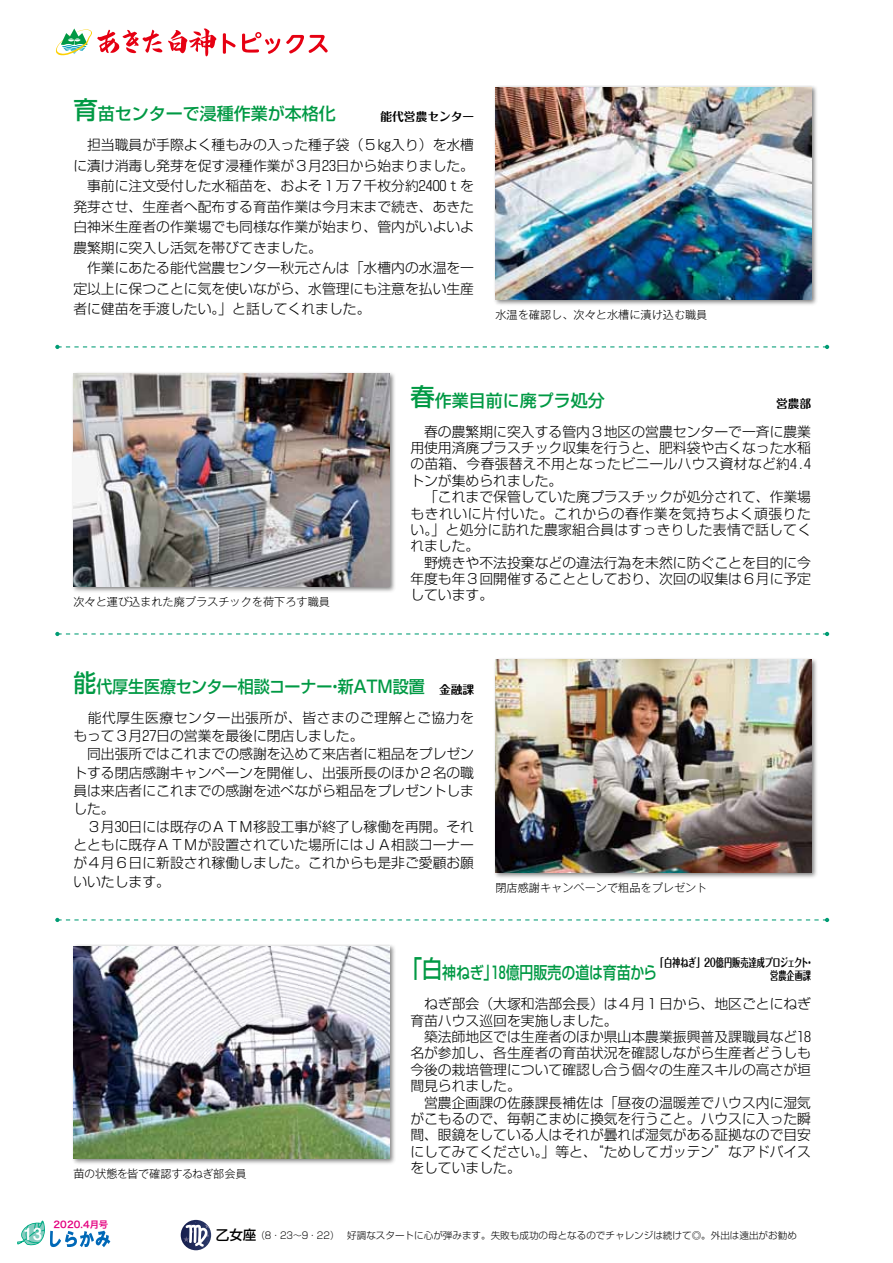
<style>
.page{position:relative;width:893px;height:1263px;background:#fff}
.page>*{position:absolute;margin:0;border:0;box-sizing:border-box;transform-origin:0 0}
.t1{font:500 16.95px "Shin Go Pr 6 N";color:#094}
.t2{font:500 16.95px "Shin Go Pr 6 N";letter-spacing:-.02em;color:#094;scale:.94 1}
.t3{font:500 16.95px "Shin Go Pr 6 N";color:#094;scale:.82 1}
.t4{font:700 14.85px "Capie N Std De";color:#fff}
.t5{font:300 13.8px/16.4px "Shin Go Pr 6 N";color:#000}
.t6{font:700 11.7px/13.8px "Maru Fo Pro";color:#000;text-align:right;scale:.7 1}
.t7{font:700 11.7px "Maru Fo Pro";color:#000}
.t8{font:300 11.1px "Gothic MB101 Pr 6 N";color:#000}
.t9{font:300 11.1px "Gothic MB101 Pr 6 N";letter-spacing:-.02em;color:#000}
.t10{font:300 9.6px "Shin Go Pr 6 N";color:#000;scale:.9 1}
.t11{font:9.3px "Hira Sans Old Std W6";letter-spacing:.015em;color:#e4007f}
.s1{font-size:24.45px}
.s2{font-weight:500;font-size:13.5px}
</style>
<div class="page">
<svg style="left:55px;top:28px;width:273px;height:29px"></svg>
<svg style="left:55px;top:632px;width:774px;height:4px"></svg>
<svg style="left:55px;top:345px;width:774px;height:4px"></svg>
<svg style="left:55px;top:918px;width:774px;height:4px"></svg>
<div style="left:71px;top:371px;width:325px;height:222px;background:#000;opacity:.5"></div>
<img style="left:73px;top:373px;width:316px;height:213px">
<div style="left:493px;top:657px;width:325px;height:222px;background:#000;opacity:.5"></div>
<img style="left:495px;top:660px;width:316px;height:212px">
<div style="left:493px;top:85px;width:325px;height:222px;background:#000;opacity:.5"></div>
<img style="left:495px;top:87px;width:316px;height:213px">
<div style="left:71px;top:943px;width:325px;height:222px;background:#000;opacity:.5"></div>
<img style="left:73px;top:946px;width:316px;height:213px">
<svg style="left:181px;top:1220px;width:30px;height:30px"></svg>
<svg style="left:181px;top:1222px;width:28px;height:26px"></svg>
<svg style="left:17px;top:1220px;width:94px;height:27px"></svg>
<p class="t1" style="left:73px;top:100px;width:264px"><span class="s1">育</span>苗センターで浸種作業が本格化</p>
<p class="t5" style="left:73px;top:134px;width:402px;line-height:20.4px">　担当職員が手際よく種もみの入った種子袋（５㎏入り）を水槽に漬け消毒し発芽を促す浸種作業が３月２３日から始まりました。　事前に注文受付した水稲苗を、およそ１万７千枚分約２４００ｔを発芽させ、生産者へ配布する育苗作業は今月末まで続き、あきた白神米生産者の作業場でも同様な作業が始まり、管内がいよいよ農繁期に突入し活気を帯びてきました。<br>　作業にあたる能代営農センター秋元さんは「水槽内の水温を一定以上に保つことに気を使いながら、水管理にも注意を払い生産者に健苗を手渡したい。」と話してくれました。</p>
<p class="t7" style="left:381px;top:108px;width:95px">能代営農センター</p>
<p class="t8" style="left:495px;top:306px;width:214px">水温を確認し、次々と水槽に漬け込む職員</p>
<p class="t8" style="left:73px;top:592px;width:258px">次々と運び込まれた廃プラスチックを荷下ろす職員</p>
<p class="t1" style="left:410px;top:386px;width:196px"><span class="s1">春</span>作業目前に廃プラ処分</p>
<p class="t5" style="left:410px;top:422px;width:402px">　春の農繁期に突入する管内３地区の営農センターで一斉に農業用使用済廃プラスチック収集を行うと、肥料袋や古くなった水稲の苗箱、今春張替え不用となったビニールハウス資材など約４．４トンが集められました。<br>　「これまで保管していた廃プラスチックが処分されて、作業場もきれいに片付いた。これからの春作業を気持ちよく頑張りたい。」と処分に訪れた農家組合員はすっきりした表情で話してくれました。<br>　野焼きや不法投棄などの違法行為を未然に防ぐことを目的に今年度も年３回開催することとしており、次回の収集は６月に予定しています。</p>
<p class="t7" style="left:776px;top:394px;width:37px">営農部</p>
<p class="t2" style="left:73px;top:672px;width:375px"><span class="s1">能</span>代厚生医療センター相談コーナー・新ＡＴＭ設置</p>
<p class="t5" style="left:73px;top:707px;width:402px;line-height:18.1px">　能代厚生医療センター出張所が、皆さまのご理解とご協力をもって３月２７日の営業を最後に閉店しました。<br>　同出張所ではこれまでの感謝を込めて来店者に粗品をプレゼントする閉店感謝キャンペーンを開催し、出張所長のほか２名の職員は来店者にこれまでの感謝を述べながら粗品をプレゼントしました。<br>　３月３０日には既存のＡＴＭ移設工事が終了し稼働を再開。それとともに既存ＡＴＭが設置されていた場所にはＪＡ相談コーナーが４月６日に新設され稼働しました。これからも是非ご愛顧お願いいたします。</p>
<p class="t7" style="left:439px;top:680px;width:37px">金融課</p>
<p class="t8" style="left:495px;top:878px;width:214px">閉店感謝キャンペーンで粗品をプレゼント</p>
<p class="t9" style="left:73px;top:1165px;width:175px">苗の状態を皆で確認するねぎ部会員</p>
<p class="t6" style="left:656px;top:954px;width:227px">「白神ねぎ」２０億円販売達成プロジェクト・営農企画課</p>
<p class="t3" style="left:402px;top:959px;width:312px"><span class="s1">「白</span>神ねぎ」１８億円販売の道は育苗から</p>
<p class="t5" style="left:410px;top:995px;width:402px">　ねぎ部会（大塚和浩部会長）は４月１日から、地区ごとにねぎ育苗ハウス巡回を実施しました。<br>　築法師地区では生産者のほか県山本農業振興普及課職員など１８名が参加し、各生産者の育苗状況を確認しながら生産者どうしも今後の栽培管理について確認し合う個々の生産スキルの高さが垣間見られました。<br>　営農企画課の佐藤課長補佐は「昼夜の温暖差でハウス内に湿気がこもるので、毎朝こまめに換気を行うこと。ハウスに入った瞬間、眼鏡をしている人はそれが曇れば湿気がある証拠なので目安にしてみてください。」等と、“ためしてガッテン”なアドバイスをしていました。</p>
<p class="t11" style="left:53px;top:1217px;width:56px">2020.4月号</p>
<p class="t4" style="left:23px;top:1223px;width:20px">13</p>
<p class="t10" style="left:216px;top:1227px;width:647px"><span class="s2">乙女座</span>（8・23〜9・22）　好調なスタートに心が弾みます。失敗も成功の母となるのでチャレンジは続けて◎。外出は遠出がお勧め</p>
</div>
